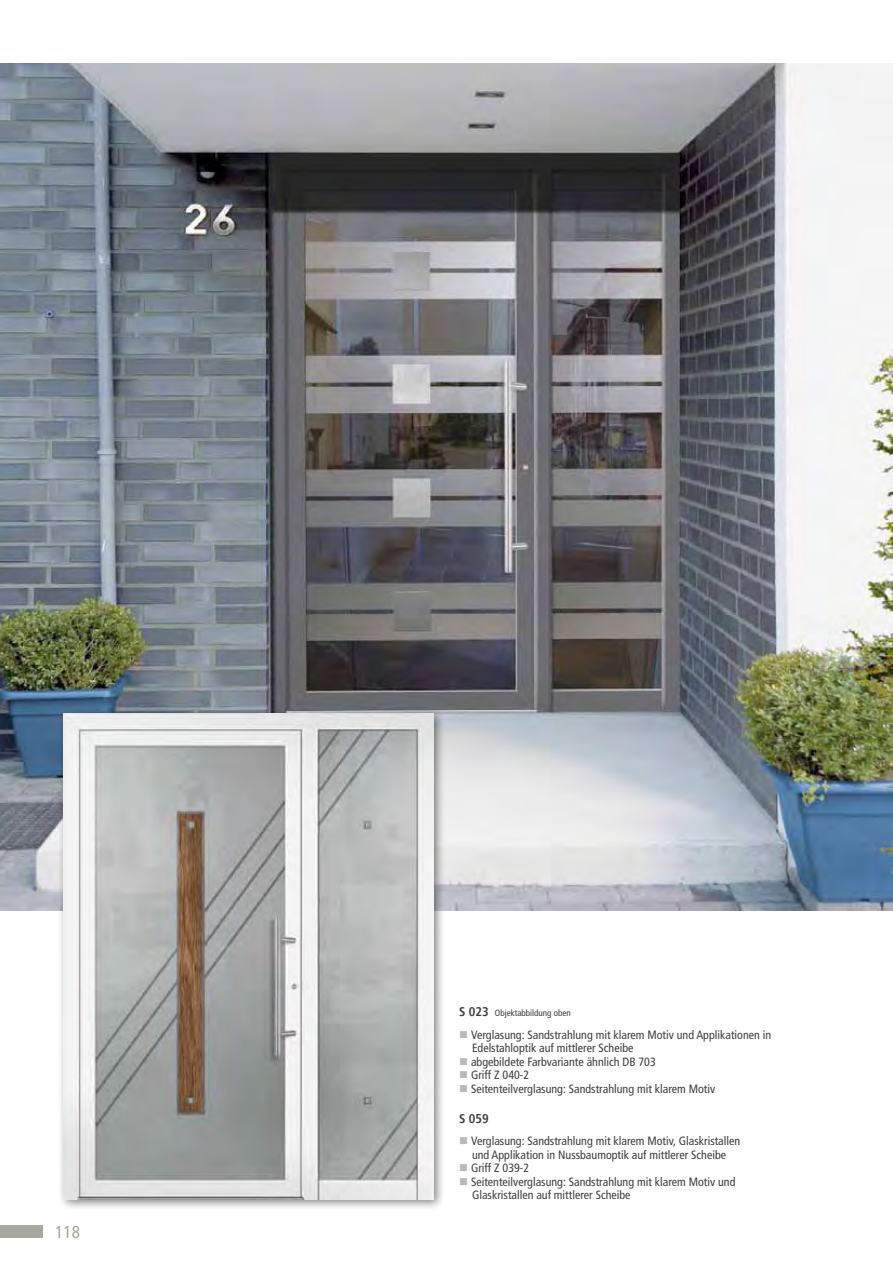
<style>
.page{position:relative;width:893px;height:1263px;background:#fff}
.page>*{position:absolute;margin:0;border:0;box-sizing:border-box;transform-origin:0 0}
.t1{font:condensed 17.25px "Frutiger LT";color:#a7a79f}
.t2{font:700 condensed 12.75px "Frutiger LT";color:#3e3d40}
.t3{font:condensed 12px/13.5px "Frutiger LT";color:#3e3d40}
.t4{font:condensed 9px "Frutiger LT";color:#3e3d40}
.s1{font-weight:700;font-size:12.75px}
</style>
<div class="page">
<div style="left:0;top:1225px;width:43px;height:12px;background:#a7a79f"></div>
<img style="left:0;top:64px;width:893px;height:846px">
<div style="left:57px;top:707px;width:389px;height:503px;background:#000;opacity:.5"></div>
<img style="left:64px;top:714px;width:370px;height:485px">
<h1 class="t1" style="left:55px;top:1221px;width:26px">118</h1>
<p class="t4" style="left:459px;top:1008px;width:113px"><span class="s1">S 023</span> Objektabbildung oben</p>
<p class="t3" style="left:471px;top:1028px;width:302px">Verglasung: Sandstrahlung mit klarem Motiv und Applikationen in Edelstahloptik auf mittlerer Scheibe<br>abgebildete Farbvariante ähnlich DB 703<br>Griff Z 040-2<br>Seitenteilverglasung: Sandstrahlung mit klarem Motiv</p>
<p class="t2" style="left:459px;top:1111px;width:31px">S 059</p>
<p class="t3" style="left:471px;top:1134px;width:271px">Verglasung: Sandstrahlung mit klarem Motiv, Glaskristallen und Applikation in Nussbaumoptik auf mittlerer Scheibe Griff Z 039-2<br>Seitenteilverglasung: Sandstrahlung mit klarem Motiv und Glaskristallen auf mittlerer Scheibe</p>
</div>
